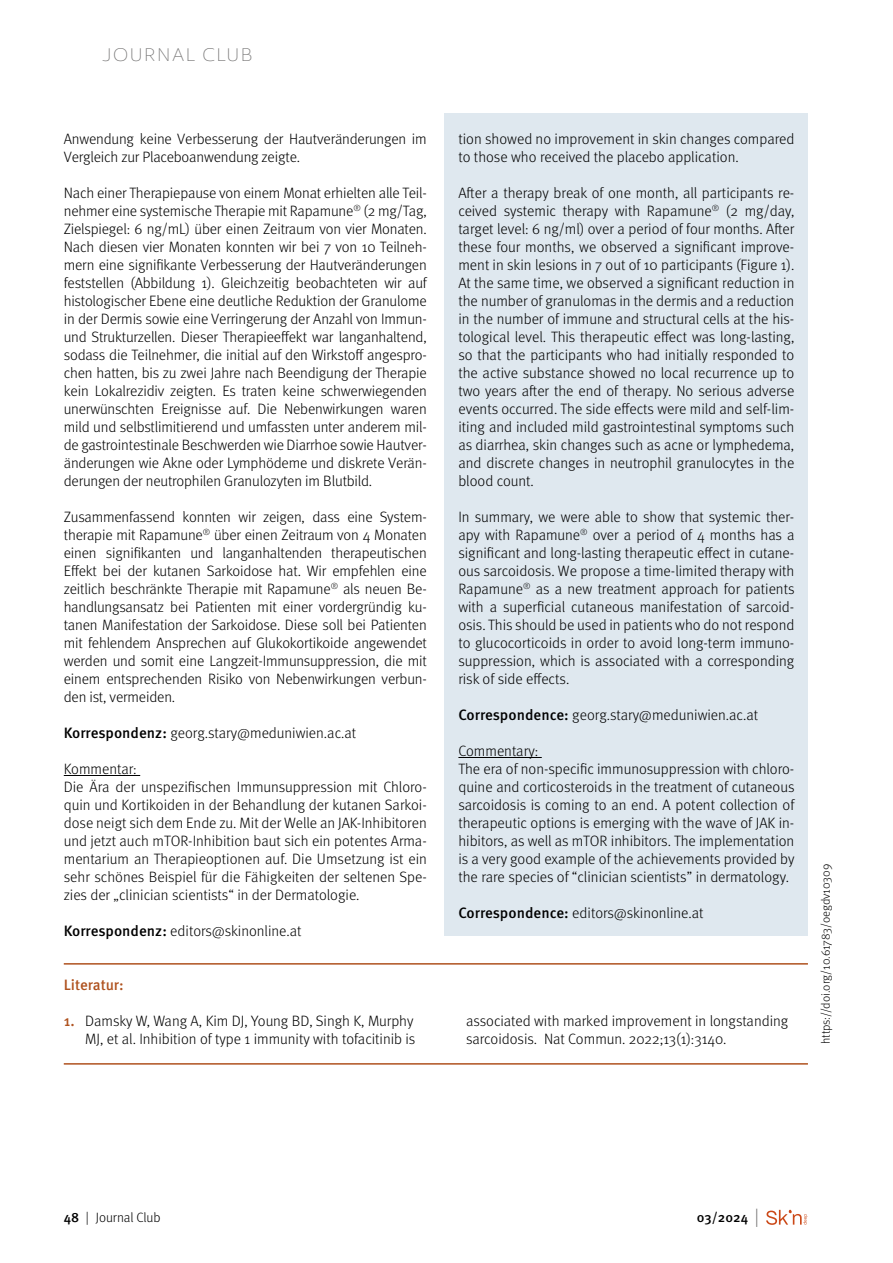
<style>
.page{position:relative;width:893px;height:1263px;background:#fff}
.page>*{position:absolute;margin:0;border:0;box-sizing:border-box;transform-origin:0 0}
.t1{font:300 expanded 18px "Ainslie Sans";letter-spacing:.05em;color:#706f6f}
.Text{font:300 15px/18px "Meta Pro";letter-spacing:-.01em;color:#000;text-align:justify}
.Text_ENG{font:300 15px/18px "Meta Pro";color:#000;text-align:justify}
.Literatur_Überschrift{font:500 15px "Meta Pro";letter-spacing:-.005em;color:#af521f}
.t2{font:300 13.5px "Meta Pro";color:#000}
.t3{font:500 13.5px "Meta Pro";color:#000}
.t4{font:300 12px "Meta Pro";letter-spacing:-.005em;color:#000}
.s1{font-weight:500}
.s2{font-weight:500;color:#af521f}
.s3{font-weight:300;font-size:18.9px;color:#706f6f}
</style>
<div class="page">
<svg style="left:766px;top:1210px;width:41px;height:15px"></svg>
<div style="left:445px;top:114px;width:363px;height:822px;background:#dfe8ef"></div>
<hr style="left:458px;top:757px;width:84px;height:1px;background:#000">
<hr style="left:64px;top:775px;width:76px;height:1px;background:#000">
<hr style="left:64px;top:963px;width:744px;height:1px;background:#af521f">
<hr style="left:64px;top:1063px;width:744px;height:1px;background:#af521f">
<p class="t1" style="left:102px;top:44px;width:137px">JOU RNAL CLUB</p>
<p class="Text" style="left:64px;top:129px;width:365px">Anwendung keine Verbesserung der Hautveränderungen im<br>Vergleich zur Placeboanwendung zeigte.</p>
<p class="Text" style="left:64px;top:183px;width:365px">Nach einer Therapiepause von einem Monat erhielten alle Teil&shy;nehmer eine systemische Therapie mit Rapamune<sup>®</sup> (2 mg/Tag, Zielspiegel: 6 ng/mL) über einen Zeitraum von vier Monaten.<br>Nach diesen vier Monaten konnten wir bei 7 von 10 Teilneh&shy;mern eine signifikante Verbesserung der Hautveränderungen feststellen (Abbildung 1). Gleichzeitig beobachteten wir auf histologischer Ebene eine deutliche Reduktion der Granulome in der Dermis sowie eine Verringerung der Anzahl von Immun&shy;und Strukturzellen. Dieser Therapieeffekt war langanhaltend, sodass die Teilnehmer, die initial auf den Wirkstoff angespro&shy;chen hatten, bis zu zwei Jahre nach Beendigung der Therapie kein Lokalrezidiv zeigten. Es traten keine schwerwiegenden unerwünschten Ereignisse auf. Die Nebenwirkungen waren mild und selbstlimitierend und umfassten unter anderem mil&shy;de gastrointestinale Beschwerden wie Diarrhoe sowie Hautver&shy;änderungen wie Akne oder Lymphödeme und diskrete Verän&shy;derungen der neutrophilen Granulozyten im Blutbild.</p>
<p class="Text" style="left:64px;top:507px;width:365px">Zusammenfassend konnten wir zeigen, dass eine System&shy;therapie mit Rapamune<sup>®</sup> über einen Zeitraum von 4 Monaten einen signifikanten und langanhaltenden therapeutischen Effekt bei der kutanen Sarkoidose hat. Wir empfehlen eine zeitlich beschränkte Therapie mit Rapamune<sup>®</sup> als neuen Be&shy;handlungsansatz bei Patienten mit einer vordergründig ku&shy;tanen Manifestation der Sarkoidose. Diese soll bei Patienten mit fehlendem Ansprechen auf Glukokortikoide angewendet werden und somit eine Langzeit-Immunsuppression, die mit einem entsprechenden Risiko von Nebenwirkungen verbun&shy;den ist, vermeiden.</p>
<p class="Text" style="left:64px;top:723px;width:294px"><span class="s1">Korrespondenz:</span> georg.stary@meduniwien.ac.at</p>
<p class="Text" style="left:64px;top:759px;width:75px">Kommentar:</p>
<p class="Text" style="left:64px;top:777px;width:365px">Die Ära der unspezifischen Immunsuppression mit Chloro&shy;quin und Kortikoiden in der Behandlung der kutanen Sarkoi&shy;dose neigt sich dem Ende zu. Mit der Welle an JAK-Inhibitoren und jetzt auch mTOR-Inhibition baut sich ein potentes Arma&shy;mentarium an Therapieoptionen auf. Die Umsetzung ist ein sehr schönes Beispiel für die Fähigkeiten der seltenen Spe&shy;zies der „clinician scientists“ in der Dermatologie.</p>
<p class="Text" style="left:64px;top:921px;width:239px"><span class="s1">Korrespondenz:</span> editors@skinonline.at</p>
<p class="Literatur_Überschrift" style="left:64px;top:973px;width:61px">Literatur:</p>
<p class="Text" style="left:64px;top:1011px;width:353px;text-align:right"><span class="s2">1.</span> Damsky W, Wang A, Kim DJ, Young BD, Singh K, Murphy<br>MJ, et al. Inhibition of type 1 immunity with tofacitinib is</p>
<p class="Text" style="left:466px;top:1011px;width:324px">associated with marked improvement in longstanding sarcoidosis. Nat Commun. 2022;13(1):3140.</p>
<p class="Text_ENG" style="left:458px;top:129px;width:338px">tion showed no improvement in skin changes compared to those who received the placebo application.</p>
<p class="Text_ENG" style="left:458px;top:183px;width:337px">After a therapy break of one month, all participants re&shy;ceived systemic therapy with Rapamune<sup>®</sup> (2 mg/day, target level: 6 ng/ml) over a period of four months. After these four months, we observed a significant improve&shy;ment in skin lesions in 7 out of 10 participants (Figure 1).<br>At the same time, we observed a significant reduction in the number of granulomas in the dermis and a reduction in the number of immune and structural cells at the his&shy;tological level. This therapeutic effect was long-lasting, so that the participants who had initially responded to the active substance showed no local recurrence up to two years after the end of therapy. No serious adverse events occurred. The side effects were mild and self-lim&shy;iting and included mild gastrointestinal symptoms such as diarrhea, skin changes such as acne or lymphedema, and discrete changes in neutrophil granulocytes in the blood count.</p>
<p class="Text_ENG" style="left:458px;top:507px;width:338px">In summary, we were able to show that systemic ther&shy;apy with Rapamune<sup>®</sup> over a period of 4 months has a significant and long-lasting therapeutic effect in cutane&shy;ous sarcoidosis. We propose a time-limited therapy with Rapamune<sup>®</sup> as a new treatment approach for patients with a superficial cutaneous manifestation of sarcoid&shy;osis. This should be used in patients who do not respond to glucocorticoids in order to avoid long-term immuno&shy;suppression, which is associated with a corresponding risk of side effects.</p>
<p class="Text_ENG" style="left:458px;top:705px;width:301px"><span class="s1">Correspondence:</span> georg.stary@meduniwien.ac.at</p>
<p class="Text_ENG" style="left:458px;top:741px;width:81px">Commentary:</p>
<p class="Text_ENG" style="left:458px;top:759px;width:338px">The era of non-specific immunosuppression with chloro&shy;quine and corticosteroids in the treatment of cutaneous sarcoidosis is coming to an end. A potent collection of therapeutic options is emerging with the wave of JAK in&shy;hibitors, as well as mTOR inhibitors. The implementation is a very good example of the achievements provided by the rare species of “clinician scientists” in dermatology.</p>
<p class="Text_ENG" style="left:458px;top:903px;width:247px"><span class="s1">Correspondence:</span> editors@skinonline.at</p>
<p class="t4" style="left:817px;top:1044px;width:182px;rotate:-90deg">https://doi.org/10.61783/oegdv10309</p>
<p class="t2" style="left:64px;top:1208px;width:98px"><span class="s1">48</span> | Journal Club</p>
<p class="t3" style="left:697px;top:1206px;width:64px">03/2024 <span class="s3">|</span></p>
</div>
